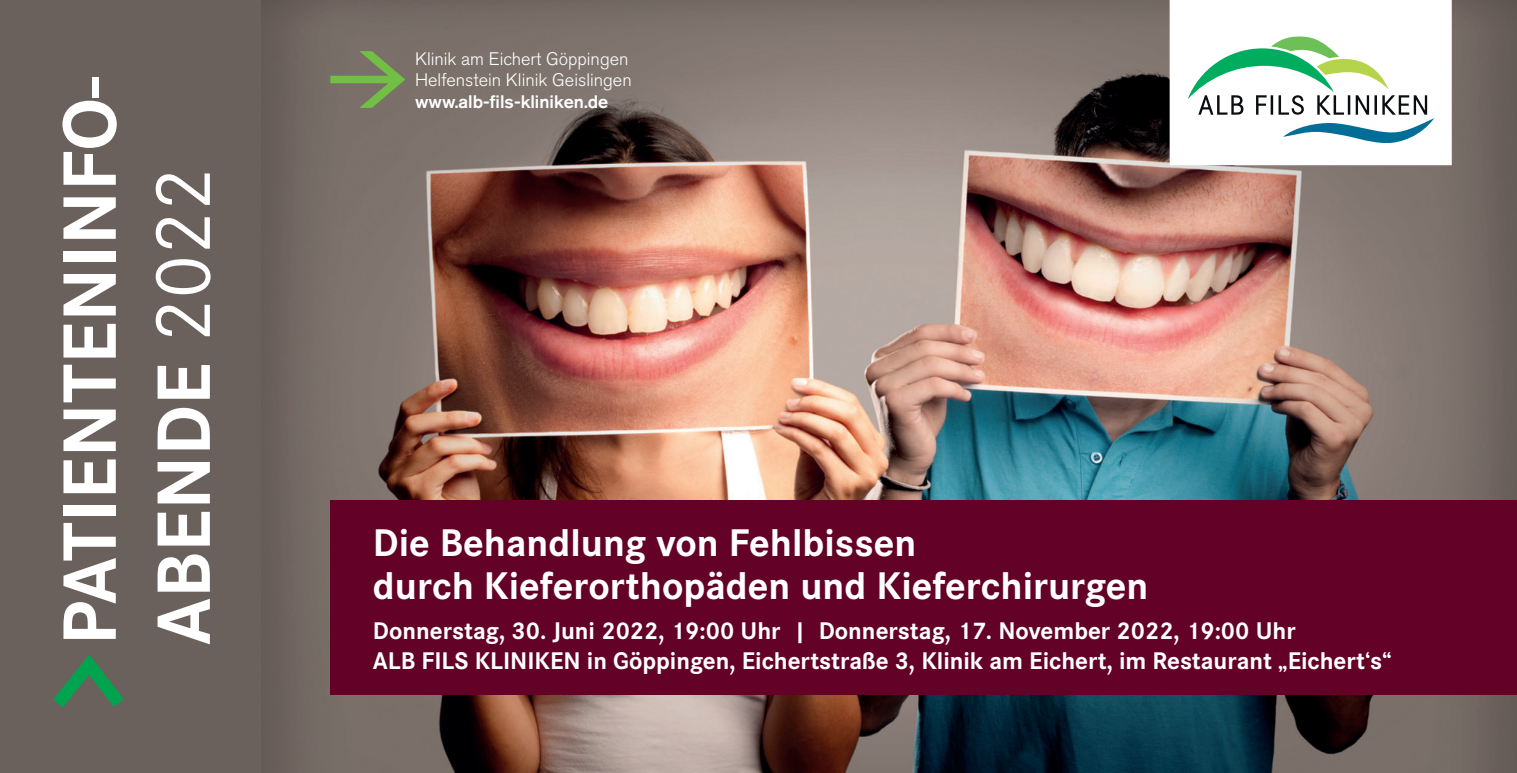
<style>
.page{position:relative;width:1517px;height:773px;background:#fff}
.page>*{position:absolute;margin:0;border:0;box-sizing:border-box;transform-origin:0 0}
.t1{font:700 78.5px/94px "Corporate S";color:#fff}
.t2{font:700 40px/42.5px "Corporate S";color:#fff}
.t3{font:700 25px/30px "Corporate S";color:#fff}
.t4{font:300 18px/21.5px "Akzidenz Grotesk BE";color:#fff}
.t5{font:500 18px "Akzidenz Grotesk BE";color:#fff}
.s1{font-weight:400;font-size:82px}
</style>
<div class="page">
<img style="left:260px;top:0;width:1257px;height:772px">
<div style="left:330px;top:500px;width:1187px;height:194px;background:#630226"></div>
<div style="left:0;top:0;width:260px;height:772px;background:#6a615d"></div>
<svg style="left:53px;top:654px;width:71px;height:54px"></svg>
<div style="left:1171px;top:1px;width:279px;height:163px;background:#fff"></div>
<svg style="left:1187px;top:36px;width:247px;height:107px"></svg>
<svg style="left:330px;top:51px;width:75px;height:57px;background:#77855e"></svg>
<h1 class="t1" style="left:45px;top:645px;width:569px;rotate:-90deg">PATIENTENINFO-<br>ABENDE <span class="s1">2022</span></h1>
<p class="t4" style="left:415px;top:48px;width:218px">Klinik am Eichert Göppingen<br>Helfenstein Klinik Geislingen</p>
<p class="t5" style="left:415px;top:90px;width:195px">www.alb-fils-kliniken.de</p>
<h2 class="t2" style="left:373px;top:522px;width:777px">Die Behandlung von Fehlbissen<br>durch Kieferorthopäden und Kieferchirurgen</h2>
<p class="t3" style="left:373px;top:616px;width:1020px">Donnerstag, 30. Juni 2022, 19:00 Uhr | Donnerstag, 17. November 2022, 19:00 Uhr<br>ALB FILS KLINIKEN in Göppingen, Eichertstraße 3, Klinik am Eichert, im Restaurant „Eichert‘s“</p>
</div>
